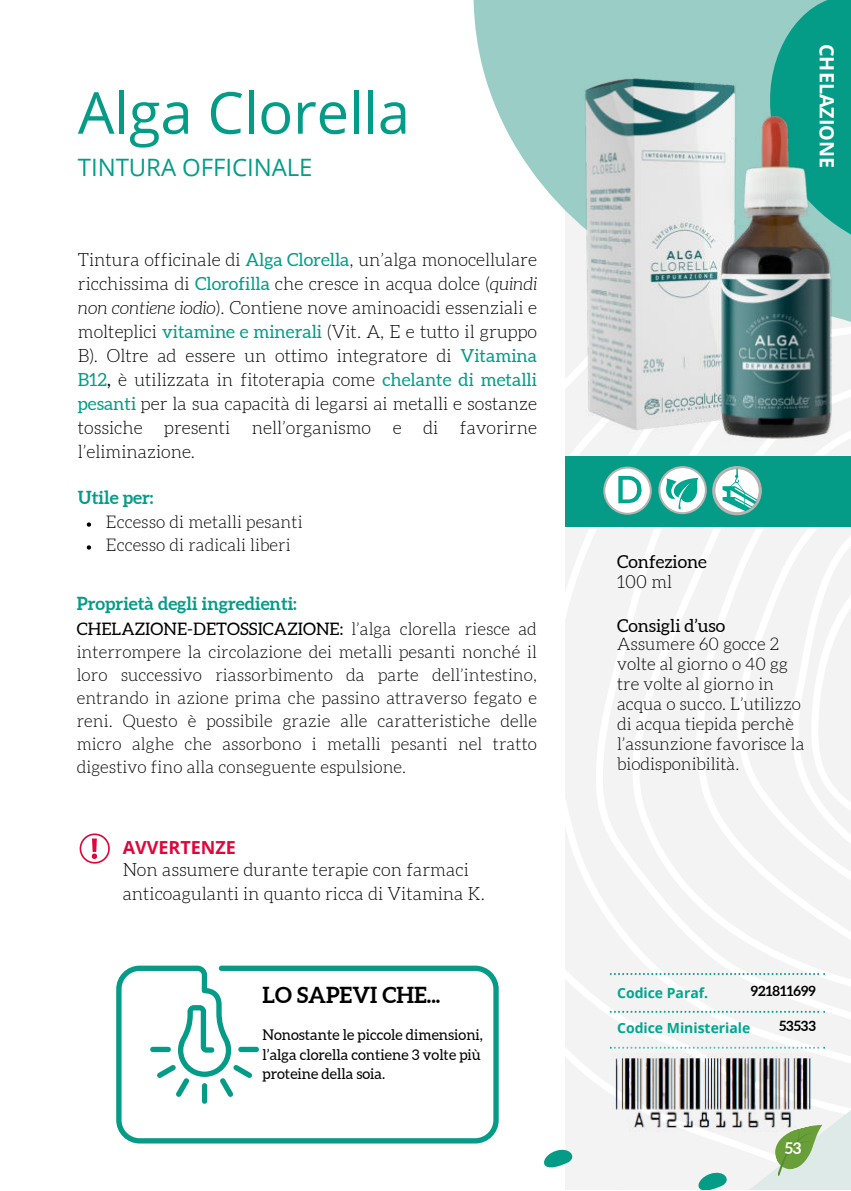
<style>
.page{position:relative;width:851px;height:1191px;background:#fff}
.page>*{position:absolute;margin:0;border:0;box-sizing:border-box;transform-origin:0 0}
.t1{font:57.8px "Open Sans";letter-spacing:-.005em;color:#059c87}
.t2{font:24px "Open Sans";letter-spacing:-.005em;color:#059c87}
.t3{font:700 22px "Aleo";color:#000}
.t4{font:700 19.8px "Open Sans";color:#fff}
.t5{font:300 18px/24px "Aleo";color:#000}
.t6{font:700 18px "Aleo";color:#059c87}
.t7{font:700 18px "Open Sans";color:#df073a}
.t8{font:17.8px "Aleo";color:#000}
.t9{font:300 17.8px "Aleo";color:#000}
.t10{font:300 17.2px/23px "Aleo";color:#000}
.t11{font:700 16px "Aleo";color:#fff}
.t12{font:14.8px/19.6px "Aleo";color:#000}
.t13{font:700 14px "Open Sans";color:#00a68e}
.t14{font:700 14px "Aleo";color:#000}
.s1{font-weight:400;color:#059c87}
.s2{font-style:italic}
.s3{font-weight:400}
</style>
<div class="page">
<svg style="left:498px;top:577px;width:351px;height:569px;fill:#f4f3f3"></svg>
<svg style="left:473px;top:0;width:376px;height:577px"></svg>
<svg style="left:603px;top:979px;width:246px;height:210px;fill:#f4f3f3"></svg>
<svg style="left:544px;top:1146px;width:187px;height:43px"></svg>
<svg style="left:757px;top:0;width:92px;height:65px;background:#3eaf9f"></svg>
<div style="left:565px;top:456px;width:284px;height:71px;background:#059c87"></div>
<div style="left:659px;top:467px;width:46px;height:46px;background:#fff;border-radius:50%"></div>
<div style="left:658px;top:466px;width:48px;height:48px;border:2px solid #b6b3b0;border-radius:50%"></div>
<svg style="left:665px;top:478px;width:33px;height:31px"></svg>
<div style="left:604px;top:468px;width:46px;height:46px;background:#fff;border-radius:50%"></div>
<div style="left:603px;top:467px;width:48px;height:48px;border:2px solid #b6b3b0;border-radius:50%"></div>
<svg style="left:618px;top:476px;width:23px;height:27px"></svg>
<svg style="left:713px;top:468px;width:46px;height:46px"></svg>
<svg style="left:722px;top:466px;width:36px;height:50px"></svg>
<div style="left:712px;top:467px;width:48px;height:48px;border:2px solid #b6b3b0;border-radius:50%"></div>
<svg style="left:609px;top:1011px;width:215px;height:2px"></svg>
<svg style="left:609px;top:1047px;width:215px;height:2px"></svg>
<svg style="left:609px;top:973px;width:215px;height:2px"></svg>
<svg style="left:80px;top:833px;width:30px;height:31px"></svg>
<svg style="left:116px;top:966px;width:382px;height:178px"></svg>
<div style="left:202px;top:1083px;width:5px;height:21px;background:#059c87;border-radius:3px"></div>
<svg style="left:219px;top:1065px;width:33px;height:32px"></svg>
<div style="left:238px;top:1047px;width:21px;height:5px;background:#059c87;border-radius:3px"></div>
<div style="left:150px;top:1047px;width:21px;height:5px;background:#059c87;border-radius:3px"></div>
<svg style="left:157px;top:1065px;width:32px;height:32px"></svg>
<img style="left:521px;top:65px;width:328px;height:391px">
<svg style="left:769px;top:1125px;width:52px;height:52px"></svg>
<img style="left:611px;top:1053px;width:204px;height:78px">
<svg style="left:87px;top:522px;width:4px;height:5px"></svg>
<svg style="left:87px;top:545px;width:4px;height:5px"></svg>
<h1 class="t1" style="left:78px;top:73px;width:333px">Alga Clorella</h1>
<h2 class="t2" style="left:78px;top:151px;width:236px">TINTURA OFFICINALE</h2>
<p class="t5" style="left:78px;top:249px;width:460px;text-align:justify">Tintura officinale di <span class="s1">Alga Clorella</span>, un’alga monocellulare ricchissima di <span class="s1">Clorofilla</span> che cresce in acqua dolce (<span class="s2">quindi non contiene iodio</span>). Contiene nove aminoacidi essenziali e molteplici <span class="s1">vitamine e minerali</span> (Vit. A, E e tutto il gruppo B). Oltre ad essere un ottimo integratore di <span class="s1">Vitamina B12</span><span class="s3">,</span> è utilizzata in fitoterapia come <span class="s1">chelante di metalli pesanti</span> per la sua capacità di legarsi ai metalli e sostanze tossiche presenti nell’organismo e di favorirne l’eliminazione.</p>
<p class="t6" style="left:78px;top:487px;width:77px">Utile per:</p>
<p class="t10" style="left:106px;top:512px;width:198px">Eccesso di metalli pesanti<br>Eccesso di radicali liberi</p>
<p class="t6" style="left:77px;top:593px;width:221px">Proprietà degli ingredienti:</p>
<p class="t10" style="left:77px;top:619px;width:461px;text-align:justify"><span class="s3">CHELAZIONE-DETOSSICAZIONE:</span> l’alga clorella riesce ad interrompere la circolazione dei metalli pesanti nonché il loro successivo riassorbimento da parte dell’intestino, entrando in azione prima che passino attraverso fegato e reni. Questo è possibile grazie alle caratteristiche delle micro alghe che assorbono i metalli pesanti nel tratto digestivo fino alla conseguente espulsione.</p>
<p class="t7" style="left:123px;top:835px;width:115px">AVVERTENZE</p>
<p class="t5" style="left:123px;top:860px;width:363px">Non assumere durante terapie con farmaci anticoagulanti in quanto ricca di Vitamina K.</p>
<p class="t3" style="left:262px;top:983px;width:179px">LO SAPEVI CHE...</p>
<p class="t12" style="left:262px;top:1025px;width:222px">Nonostante le piccole dimensioni, l’alga clorella contiene 3 volte più proteine della soia.</p>
<p class="t4" style="left:840px;top:44px;width:126px;rotate:90deg">CHELAZIONE</p>
<p class="t8" style="left:617px;top:551px;width:91px">Confezione</p>
<p class="t9" style="left:616px;top:571px;width:56px">100 ml</p>
<p class="t8" style="left:616px;top:615px;width:109px">Consigli d’uso</p>
<p class="t10" style="left:616px;top:635px;width:189px;line-height:20px">Assumere 60 gocce 2 volte al giorno o 40 gg tre volte al giorno in acqua o succo. L’utilizzo di acqua tiepida perchè l’assunzione favorisce la biodisponibilità.</p>
<p class="t14" style="left:750px;top:983px;width:66px">921811699</p>
<p class="t14" style="left:778px;top:1018px;width:38px">53533</p>
<p class="t13" style="left:616px;top:983px;width:92px">Codice Paraf.</p>
<p class="t13" style="left:616px;top:1018px;width:135px">Codice Ministeriale</p>
<p class="t11" style="left:784px;top:1139px;width:18px">53</p>
</div>
